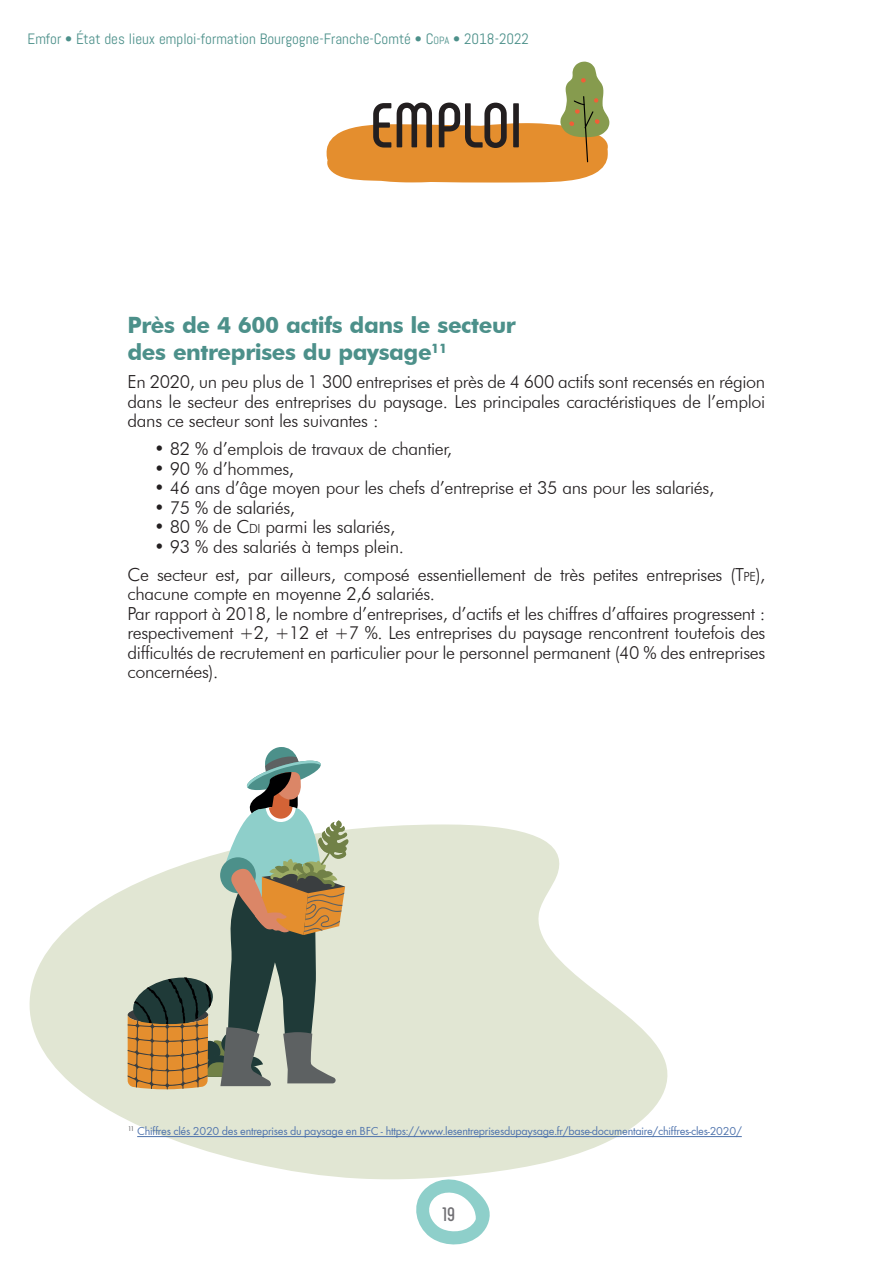
<style>
.page{position:relative;width:893px;height:1263px;background:#fff}
.page>*{position:absolute;margin:0;border:0;box-sizing:border-box;transform-origin:0 0}
.t1{font:700 63px "Phenomena";color:#231f20}
.t2{font:700 22.5px/27px "Futura BT";letter-spacing:-.02em;color:#4c908a}
.t3{font:700 19.5px "Phenomena";color:#717074}
.t4{font:300 18px/19.5px "Futura BT";letter-spacing:-.02em;color:#231f20}
.t5{font:15px "Abel";color:#4c908a}
.t6{font:12px "Function";letter-spacing:-.02em;color:#4d72ac}
.s1{font-style:inherit}
.s2{font-size:10.5px}
.s3{font-size:12.6px}
</style>
<div class="page">
<svg style="left:416px;top:1179px;width:74px;height:65px"></svg>
<svg style="left:29px;top:824px;width:646px;height:355px;fill:#e1e6d3"></svg>
<hr style="left:137px;top:1136px;width:605px;height:1px;background:#4d72ac">
<svg style="left:326px;top:62px;width:283px;height:120px"></svg>
<svg style="left:128px;top:747px;width:220px;height:342px"></svg>
<p class="t5" style="left:28px;top:30px;width:503px">Emfor • État des lieux emploi-formation Bourgogne-Franche-Comté • <span class="s1">C</span><span class="s2">opa</span> • 2018-2022</p>
<h1 class="t1" style="left:370px;top:87px;width:154px">EMPLOI</h1>
<p class="t2" style="left:128px;top:311px;width:390px">Près de 4 600 actifs dans le secteur des entreprises du paysage<sup>11</sup></p>
<p class="t4" style="left:128px;top:372px;width:639px;text-align:justify">En 2020, un peu plus de 1 300 entreprises et près de 4 600 actifs sont recensés en région dans le secteur des entreprises du paysage. Les principales caractéristiques de l’emploi dans ce secteur sont les suivantes :</p>
<p class="t4" style="left:154px;top:439px;width:299px">• 82 % d’emplois de travaux de chantier,</p>
<p class="t4" style="left:154px;top:458px;width:141px">• 90 % d’hommes,</p>
<p class="t4" style="left:154px;top:478px;width:562px">• 46 ans d’âge moyen pour les chefs d’entreprise et 35 ans pour les salariés,</p>
<p class="t4" style="left:154px;top:497px;width:142px">• 75 % de salariés,</p>
<p class="t4" style="left:154px;top:517px;width:243px">• 80 % de <span class="s1">C</span><span class="s3">di</span> parmi les salariés,</p>
<p class="t4" style="left:128px;top:532px;width:639px;line-height:28px;text-indent:27px">• 93 % des salariés à temps plein.<br>Ce secteur est, par ailleurs, composé essentiellement de très petites entreprises (<span class="s1">T</span><span class="s3">pe</span>),</p>
<p class="t4" style="left:128px;top:584px;width:639px">chacune compte en moyenne 2,6 salariés.<br>Par rapport à 2018, le nombre d’entreprises, d’actifs et les chiffres d’affaires progressent : respectivement +2, +12 et +7 %. Les entreprises du paysage rencontrent toutefois des difficultés de recrutement en particulier pour le personnel permanent (40 % des entreprises concernées).</p>
<p class="t6" style="left:128px;top:1124px;width:616px"><sup>11</sup> Chiffres clés 2020 des entreprises du paysage en BFC - https://www.lesentreprisesdupaysage.fr/base-documentaire/chiffres-cles-2020/</p>
<p class="t3" style="left:442px;top:1202px;width:14px">19</p>
</div>
